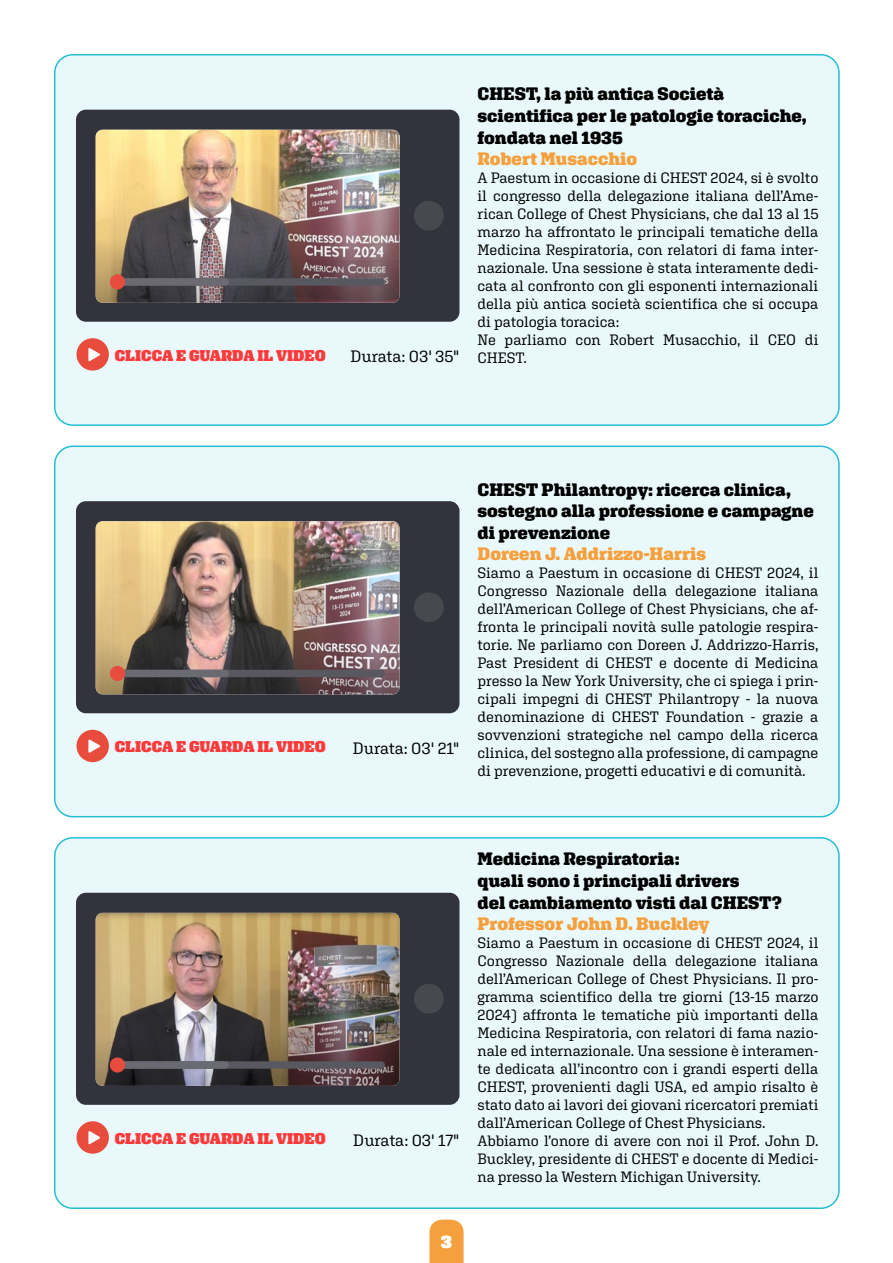
<style>
.page{position:relative;width:893px;height:1263px;background:#fff}
.page>*{position:absolute;margin:0;border:0;box-sizing:border-box;transform-origin:0 0}
.t1{font:900 18px/21.6px "Aglet Slab";color:#000}
.t2{font:900 18px "Aglet Slab";color:#f6a03d}
.t3{font:900 18px "Aglet Slab";color:#fff}
.t4{font:16.5px "Aglet Slab";color:#000}
.t5{font:900 15.6px "Aglet Slab";color:#fe393a}
.t6{font:15px/18px "Aglet Slab";color:#000}
.s1{font-size:15px}
</style>
<div class="page">
<div style="left:55px;top:55px;width:784px;height:370px;background:#e9f9fb;border-radius:18px"></div>
<div style="left:54px;top:54px;width:786px;height:372px;border:2px solid #26bed3;border-radius:18px"></div>
<div style="left:76px;top:110px;width:383px;height:212px;background:#33333d;border-radius:10px"></div>
<div style="left:414px;top:201px;width:30px;height:30px;background:#48484f;border-radius:50%"></div>
<img style="left:96px;top:130px;width:303px;height:173px">
<div style="left:111px;top:278px;width:274px;height:8px;background:#585860;border-radius:4px"></div>
<div style="left:111px;top:278px;width:118px;height:8px;background:#6a6a72;border-radius:4px"></div>
<div style="left:110px;top:274px;width:15px;height:15px;background:#e74c3c;border-radius:50%"></div>
<div style="left:76px;top:338px;width:33px;height:33px;background:#e74c3c;border-radius:50%"></div>
<svg style="left:88px;top:348px;width:12px;height:13px"></svg>
<div style="left:55px;top:446px;width:784px;height:371px;background:#e9f9fb;border-radius:18px"></div>
<div style="left:54px;top:445px;width:786px;height:372px;border:2px solid #26bed3;border-radius:18px"></div>
<div style="left:76px;top:501px;width:383px;height:212px;background:#33333d;border-radius:10px"></div>
<div style="left:414px;top:592px;width:30px;height:30px;background:#48484f;border-radius:50%"></div>
<img style="left:96px;top:521px;width:303px;height:173px">
<div style="left:111px;top:670px;width:274px;height:7px;background:#585860;border-radius:4px"></div>
<div style="left:111px;top:670px;width:118px;height:7px;background:#6a6a72;border-radius:4px"></div>
<div style="left:110px;top:666px;width:15px;height:15px;background:#e74c3c;border-radius:50%"></div>
<div style="left:76px;top:730px;width:33px;height:32px;background:#e74c3c;border-radius:50%"></div>
<svg style="left:88px;top:739px;width:12px;height:14px"></svg>
<div style="left:55px;top:838px;width:784px;height:370px;background:#e9f9fb;border-radius:18px"></div>
<div style="left:54px;top:837px;width:786px;height:372px;border:2px solid #26bed3;border-radius:18px"></div>
<div style="left:76px;top:893px;width:383px;height:212px;background:#33333d;border-radius:10px"></div>
<div style="left:414px;top:984px;width:30px;height:30px;background:#48484f;border-radius:50%"></div>
<img style="left:96px;top:913px;width:303px;height:173px">
<div style="left:111px;top:1061px;width:274px;height:8px;background:#585860;border-radius:4px"></div>
<div style="left:111px;top:1061px;width:118px;height:8px;background:#6a6a72;border-radius:4px"></div>
<div style="left:110px;top:1057px;width:15px;height:15px;background:#e74c3c;border-radius:50%"></div>
<div style="left:76px;top:1121px;width:33px;height:33px;background:#e74c3c;border-radius:50%"></div>
<svg style="left:88px;top:1131px;width:12px;height:13px"></svg>
<svg style="left:429px;top:1219px;width:35px;height:44px;background:#f6a74d"></svg>
<p class="t1" style="left:477px;top:83px;width:331px">CHEST, la più antica Società scientifica per le patologie toraciche, fondata nel 1935</p>
<p class="t2" style="left:477px;top:148px;width:161px">Robert Musacchio</p>
<p class="t6" style="left:477px;top:169px;width:342px">A Paestum in occasione di CHEST 2024, si è svolto il congresso della delegazione italiana dell’Ame&shy;rican College of Chest Physicians, che dal 13 al 15 marzo ha affrontato le principali tematiche della Medicina Respiratoria, con relatori di fama inter&shy;nazionale. Una sessione è stata interamente dedi&shy;cata al confronto con gli esponenti internazionali della più antica società scientifica che si occupa di patologia toracica:<br>Ne parliamo con Robert Musacchio, il CEO di</p>
<p class="t5" style="left:115px;top:346px;width:212px">CLICCA E GUARDA IL VIDEO</p>
<p class="t4" style="left:350px;top:347px;width:178px">Durata: 03' 35" <span class="s1">CHEST.</span></p>
<p class="t5" style="left:115px;top:738px;width:212px">CLICCA E GUARDA IL VIDEO</p>
<p class="t4" style="left:353px;top:738px;width:108px">Durata: 03' 21"</p>
<p class="t1" style="left:477px;top:478px;width:338px">CHEST Philantropy: ricerca clinica, sostegno alla professione e campagne di prevenzione</p>
<p class="t2" style="left:477px;top:543px;width:230px">Doreen J. Addrizzo-Harris</p>
<p class="t6" style="left:477px;top:564px;width:342px;text-align:justify">Siamo a Paestum in occasione di CHEST 2024, il Congresso Nazionale della delegazione italiana dell’American College of Chest Physicians, che af&shy;fronta le principali novità sulle patologie respira&shy;torie. Ne parliamo con Doreen J. Addrizzo-Harris, Past President di CHEST e docente di Medicina presso la New York University, che ci spiega i prin&shy;cipali impegni di CHEST Philantropy - la nuova denominazione di CHEST Foundation - grazie a sovvenzioni strategiche nel campo della ricerca clinica, del sostegno alla professione, di campagne di prevenzione, progetti educativi e di comunità.</p>
<p class="t5" style="left:115px;top:1129px;width:212px">CLICCA E GUARDA IL VIDEO</p>
<p class="t4" style="left:353px;top:1130px;width:108px">Durata: 03' 17"</p>
<p class="t1" style="left:477px;top:848px;width:306px">Medicina Respiratoria:<br>quali sono i principali drivers<br>del cambiamento visti dal CHEST?</p>
<p class="t2" style="left:477px;top:913px;width:234px">Professor John D. Buckley</p>
<p class="t6" style="left:477px;top:934px;width:342px">Siamo a Paestum in occasione di CHEST 2024, il Congresso Nazionale della delegazione italiana dell’American College of Chest Physicians. Il pro&shy;gramma scientifico della tre giorni (13-15 marzo 2024) affronta le tematiche più importanti della Medicina Respiratoria, con relatori di fama nazio&shy;nale ed internazionale. Una sessione è interamen&shy;te dedicata all’incontro con i grandi esperti della CHEST, provenienti dagli USA, ed ampio risalto è stato dato ai lavori dei giovani ricercatori premiati dall’American College of Chest Physicians.<br>Abbiamo l’onore di avere con noi il Prof. John D.<br>Buckley, presidente di CHEST e docente di Medici&shy;na presso la Western Michigan University.</p>
<p class="t3" style="left:441px;top:1231px;width:13px">3</p>
</div>
